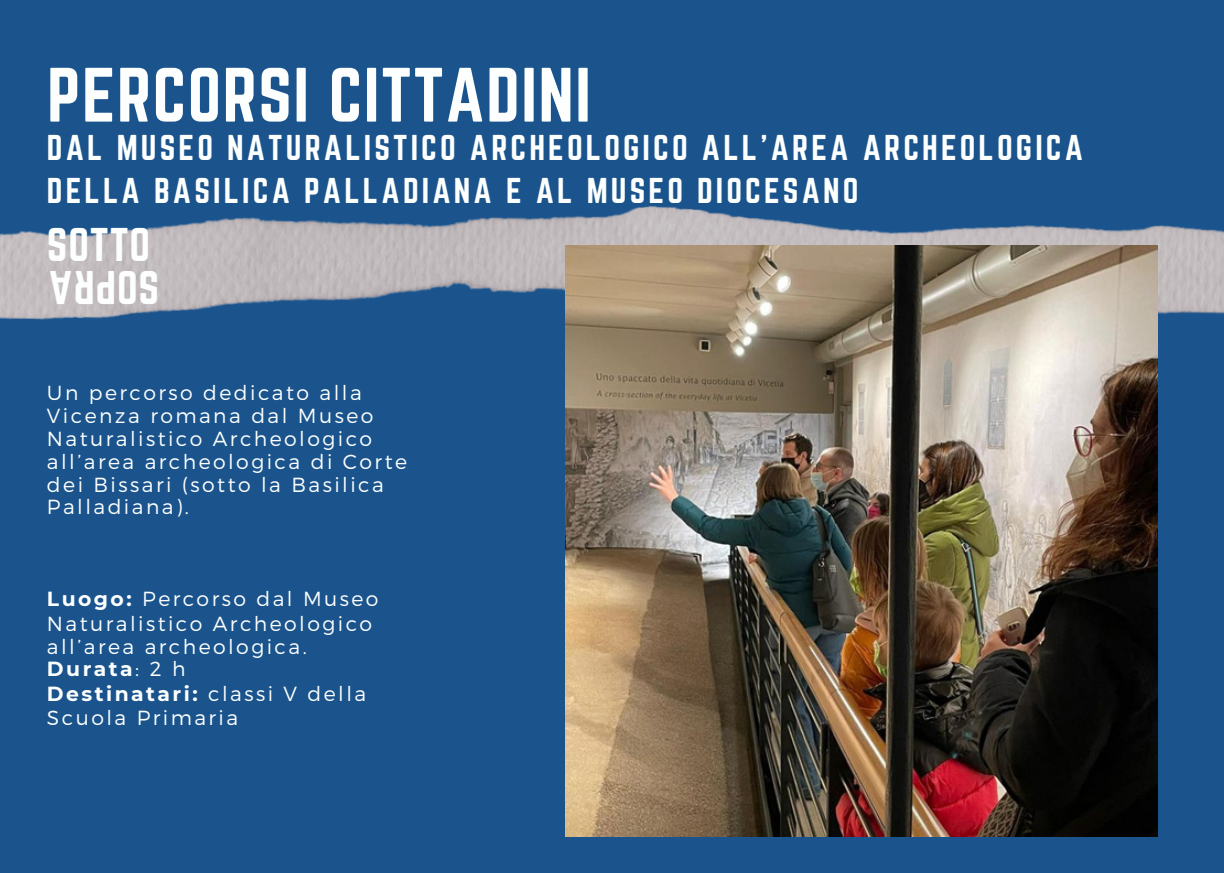
<style>
.page{position:relative;width:1224px;height:873px;background:#1b548d}
.page>*{position:absolute;margin:0;border:0;box-sizing:border-box;transform-origin:0 0}
.t1{font:67.2px "Norwester";letter-spacing:.02em;color:#fcfffe}
.t2{font:41.4px "Norwester";letter-spacing:.02em;color:#fcfffe}
.t3{font:31.4px/42.8px "Norwester";letter-spacing:.1em;color:#fcfffe}
.t4{font:300 20.4px/23px "Montserrat";letter-spacing:.12em;color:#fcfffe}
.t5{font:700 20.4px "Montserrat";letter-spacing:.12em;color:#fcfffe}
.s1{font-weight:700}
.s2{font-weight:300}
</style>
<div class="page">
<img style="left:0;top:206px;width:1224px;height:114px">
<img style="left:565px;top:245px;width:593px;height:591px">
<p class="t1" style="left:47px;top:54px;width:546px">PERCORSI CITTADINI</p>
<p class="t3" style="left:47px;top:126px;width:1038px">DAL MUSEO NATURALISTICO ARCHEOLOGICO ALL’AREA ARCHEOLOGICA<br>DELLA BASILICA PALLADIANA E AL MUSEO DIOCESANO</p>
<p class="t2" style="left:47px;top:219px;width:105px">SOTTO</p>
<p class="t2" style="left:159px;top:313px;width:112px;rotate:-180deg">ARPOS</p>
<p class="t4" style="left:47px;top:380px;width:362px">Un percorso dedicato alla<br>Vicenza romana dal Museo<br>Naturalistico Archeologico all’area archeologica di Corte dei Bissari (sotto la Basilica<br>Palladiana).</p>
<p class="t4" style="left:47px;top:586px;width:333px;line-height:23.6px"><span class="s1">Luogo:</span> Percorso dal Museo<br>Naturalistico Archeologico all’area archeologica.</p>
<p class="t5" style="left:47px;top:657px;width:140px">Durata<span class="s2">: 2 h</span></p>
<p class="t4" style="left:47px;top:680px;width:321px;line-height:24.4px"><span class="s1">Destinatari:</span> classi V della<br>Scuola Primaria</p>
</div>
